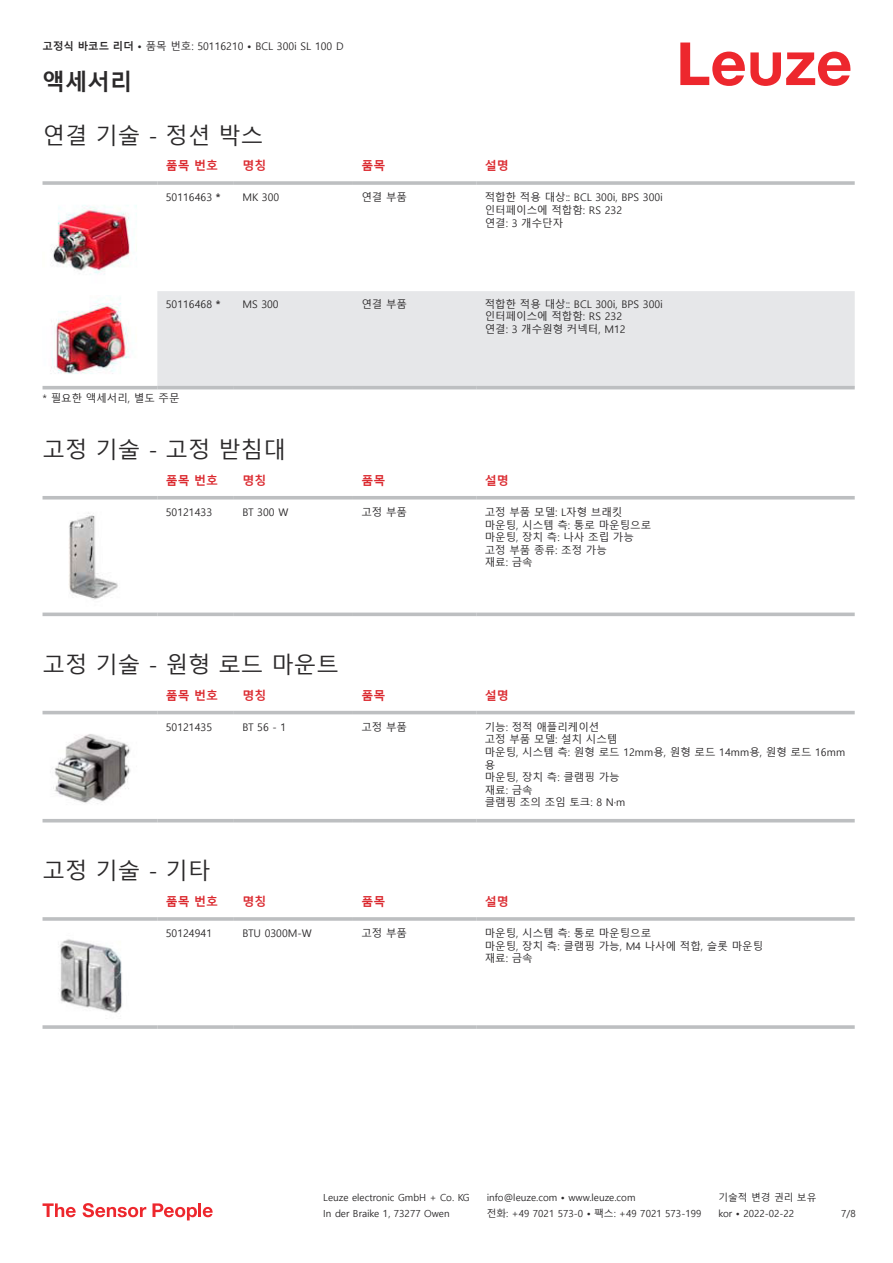
<style>
.page{position:relative;width:893px;height:1263px;background:#fff}
.page>*{position:absolute;margin:0;border:0;box-sizing:border-box;transform-origin:0 0}
.t1{font:22.5px "Malgun Gothic";color:#2b292a}
.t2{font:700 22.5px "Malgun Gothic";color:#2b292a}
.t3{font:700 12px "Malgun Gothic";color:#db2a30}
.t4{font:10.5px/12.6px "Malgun Gothic";color:#2b292a}
.t5{font:9.75px "Malgun Gothic";color:#2b292a}
.s1{font-weight:700}
</style>
<div class="page">
<svg style="left:680px;top:43px;width:170px;height:43px"></svg>
<svg style="left:43px;top:389px;width:812px;height:1px"></svg>
<div style="left:157px;top:291px;width:698px;height:95px;background:#e6e7e9"></div>
<hr style="left:43px;top:181px;width:114px;height:4px;background:#bdbfc1">
<hr style="left:157px;top:181px;width:77px;height:4px;background:#c8cacb">
<hr style="left:234px;top:181px;width:119px;height:4px;background:#c3c5c6">
<hr style="left:353px;top:181px;width:123px;height:4px;background:#bdbfc1">
<hr style="left:476px;top:181px;width:379px;height:4px;background:#c8cacb">
<hr style="left:43px;top:386px;width:114px;height:3px;background:#bdbfc1">
<hr style="left:157px;top:386px;width:77px;height:3px;background:#bdbfc1">
<hr style="left:234px;top:386px;width:119px;height:3px;background:#bdbfc1">
<hr style="left:353px;top:386px;width:123px;height:3px;background:#bdbfc1">
<hr style="left:476px;top:386px;width:379px;height:3px;background:#bdbfc1">
<img style="left:51px;top:205px;width:86px;height:70px">
<img style="left:51px;top:297px;width:79px;height:77px">
<svg style="left:43px;top:499px;width:812px;height:118px"></svg>
<hr style="left:43px;top:496px;width:114px;height:3px;background:#bdbfc1">
<hr style="left:157px;top:496px;width:77px;height:3px;background:#bdbfc1">
<hr style="left:234px;top:496px;width:119px;height:3px;background:#bdbfc1">
<hr style="left:353px;top:496px;width:123px;height:3px;background:#bdbfc1">
<hr style="left:476px;top:496px;width:379px;height:3px;background:#bdbfc1">
<svg style="left:43px;top:612px;width:114px;height:4px"></svg>
<svg style="left:157px;top:612px;width:77px;height:4px"></svg>
<svg style="left:234px;top:612px;width:119px;height:4px"></svg>
<svg style="left:353px;top:612px;width:123px;height:4px"></svg>
<svg style="left:476px;top:612px;width:379px;height:4px;background:#c6c8c9"></svg>
<img style="left:52px;top:504px;width:79px;height:106px">
<svg style="left:43px;top:710px;width:812px;height:113px"></svg>
<hr style="left:43px;top:711px;width:114px;height:3px;background:#bdbfc1">
<hr style="left:157px;top:711px;width:77px;height:3px;background:#bdbfc1">
<hr style="left:234px;top:711px;width:119px;height:3px;background:#bdbfc1">
<hr style="left:353px;top:711px;width:123px;height:3px;background:#bdbfc1">
<hr style="left:476px;top:711px;width:379px;height:3px;background:#bdbfc1">
<hr style="left:43px;top:819px;width:114px;height:3px;background:#bdbfc1">
<hr style="left:157px;top:819px;width:77px;height:3px;background:#bdbfc1">
<hr style="left:234px;top:819px;width:119px;height:3px;background:#bdbfc1">
<hr style="left:353px;top:819px;width:123px;height:3px;background:#bdbfc1">
<hr style="left:476px;top:819px;width:379px;height:3px;background:#bdbfc1">
<img style="left:43px;top:719px;width:97px;height:97px">
<hr style="left:43px;top:917px;width:114px;height:4px;background:#bdbfc1">
<hr style="left:157px;top:917px;width:77px;height:4px;background:#c8cacb">
<hr style="left:234px;top:917px;width:119px;height:4px;background:#c3c5c6">
<hr style="left:353px;top:917px;width:123px;height:4px;background:#bdbfc1">
<hr style="left:476px;top:917px;width:379px;height:4px;background:#c8cacb">
<svg style="left:43px;top:1025px;width:114px;height:4px"></svg>
<hr style="left:157px;top:1025px;width:77px;height:4px;background:#c6c8c9">
<svg style="left:234px;top:1025px;width:119px;height:4px"></svg>
<svg style="left:353px;top:1025px;width:123px;height:4px"></svg>
<hr style="left:476px;top:1025px;width:379px;height:4px;background:#c6c8c9">
<img style="left:60px;top:939px;width:62px;height:74px">
<svg style="left:43px;top:1203px;width:33px;height:14px"></svg>
<svg style="left:83px;top:1203px;width:63px;height:14px"></svg>
<svg style="left:153px;top:1203px;width:44px;height:17px"></svg>
<hr style="left:198px;top:1203px;width:3px;height:14px;background:#ed272d">
<svg style="left:203px;top:1207px;width:10px;height:10px"></svg>
<p class="t4" style="left:43px;top:40px;width:303px"><span class="s1">고정식 바코드 리더 •</span> 품목 번호: 50116210 <span class="s1">•</span> BCL 300i SL 100 D</p>
<h1 class="t2" style="left:43px;top:69px;width:91px">액세서리</h1>
<h1 class="t1" style="left:43px;top:123px;width:222px">연결 기술 - 정션 박스</h1>
<p class="t3" style="left:166px;top:159px;width:54px">품목 번호</p>
<p class="t3" style="left:242px;top:159px;width:25px">명칭</p>
<p class="t3" style="left:361px;top:159px;width:25px">품목</p>
<p class="t3" style="left:485px;top:159px;width:25px">설명</p>
<p class="t4" style="left:166px;top:191px;width:56px">50116463 <span class="s1">*</span></p>
<p class="t4" style="left:242px;top:191px;width:38px">MK 300</p>
<p class="t4" style="left:361px;top:191px;width:47px">연결 부품</p>
<p class="t4" style="left:485px;top:191px;width:180px">적합한 적용 대상:: BCL 300i, BPS 300i 인터페이스에 적합함: RS 232<br>연결: 3 개수단자</p>
<p class="t4" style="left:166px;top:298px;width:56px">50116468 <span class="s1">*</span></p>
<p class="t4" style="left:242px;top:298px;width:38px">MS 300</p>
<p class="t4" style="left:361px;top:298px;width:47px">연결 부품</p>
<p class="t4" style="left:485px;top:298px;width:180px">적합한 적용 대상:: BCL 300i, BPS 300i 인터페이스에 적합함: RS 232<br>연결: 3 개수원형 커넥터, M12</p>
<p class="t4" style="left:43px;top:392px;width:139px">* 필요한 액세서리, 별도 주문</p>
<h1 class="t1" style="left:43px;top:437px;width:245px">고정 기술 - 고정 받침대</h1>
<p class="t3" style="left:166px;top:474px;width:54px">품목 번호</p>
<p class="t3" style="left:242px;top:474px;width:25px">명칭</p>
<p class="t3" style="left:361px;top:474px;width:25px">품목</p>
<p class="t3" style="left:485px;top:474px;width:25px">설명</p>
<p class="t4" style="left:166px;top:506px;width:48px">50121433</p>
<p class="t4" style="left:242px;top:506px;width:47px">BT 300 W</p>
<p class="t4" style="left:361px;top:506px;width:47px">고정 부품</p>
<p class="t4" style="left:485px;top:506px;width:168px">고정 부품 모델: L자형 브래킷 마운팅, 시스템 측: 통로 마운팅으로 마운팅, 장치 측: 나사 조립 가능 고정 부품 종류: 조정 가능<br>재료: 금속</p>
<h1 class="t1" style="left:43px;top:652px;width:298px">고정 기술 - 원형 로드 마운트</h1>
<p class="t3" style="left:166px;top:688px;width:54px">품목 번호</p>
<p class="t3" style="left:242px;top:688px;width:25px">명칭</p>
<p class="t3" style="left:361px;top:688px;width:25px">품목</p>
<p class="t3" style="left:485px;top:688px;width:25px">설명</p>
<p class="t4" style="left:166px;top:721px;width:48px">50121435</p>
<p class="t4" style="left:242px;top:721px;width:45px">BT 56 - 1</p>
<p class="t4" style="left:361px;top:721px;width:47px">고정 부품</p>
<p class="t4" style="left:485px;top:721px;width:362px">기능: 정적 애플리케이션<br>고정 부품 모델: 설치 시스템<br>마운팅, 시스템 측: 원형 로드 12mm용, 원형 로드 14mm용, 원형 로드 16mm 용<br>마운팅, 장치 측: 클램핑 가능<br>재료: 금속<br>클램핑 조의 조임 토크: 8 N·m</p>
<h1 class="t1" style="left:43px;top:858px;width:169px">고정 기술 - 기타</h1>
<p class="t3" style="left:166px;top:895px;width:54px">품목 번호</p>
<p class="t3" style="left:242px;top:895px;width:25px">명칭</p>
<p class="t3" style="left:361px;top:895px;width:25px">품목</p>
<p class="t3" style="left:485px;top:895px;width:25px">설명</p>
<p class="t4" style="left:166px;top:927px;width:48px">50124941</p>
<p class="t4" style="left:242px;top:927px;width:71px">BTU 0300M-W</p>
<p class="t4" style="left:361px;top:927px;width:47px">고정 부품</p>
<p class="t4" style="left:485px;top:927px;width:280px">마운팅, 시스템 측: 통로 마운팅으로<br>마운팅, 장치 측: 클램핑 가능, M4 나사에 적합, 슬롯 마운팅 재료: 금속</p>
<p class="t5" style="left:323px;top:1192px;width:148px">Leuze electronic GmbH + Co. KG</p>
<p class="t5" style="left:487px;top:1192px;width:150px">info@leuze.com • www.leuze.com</p>
<p class="t5" style="left:718px;top:1192px;width:100px">기술적 변경 권리 보유</p>
<p class="t5" style="left:323px;top:1208px;width:128px">In der Braike 1, 73277 Owen</p>
<p class="t5" style="left:487px;top:1208px;width:216px">전화: +49 7021 573-0 • 팩스: +49 7021 573-199</p>
<p class="t5" style="left:718px;top:1208px;width:77px">kor • 2022-02-22</p>
<p class="t5" style="left:841px;top:1208px;width:16px">7 /8</p>
</div>
